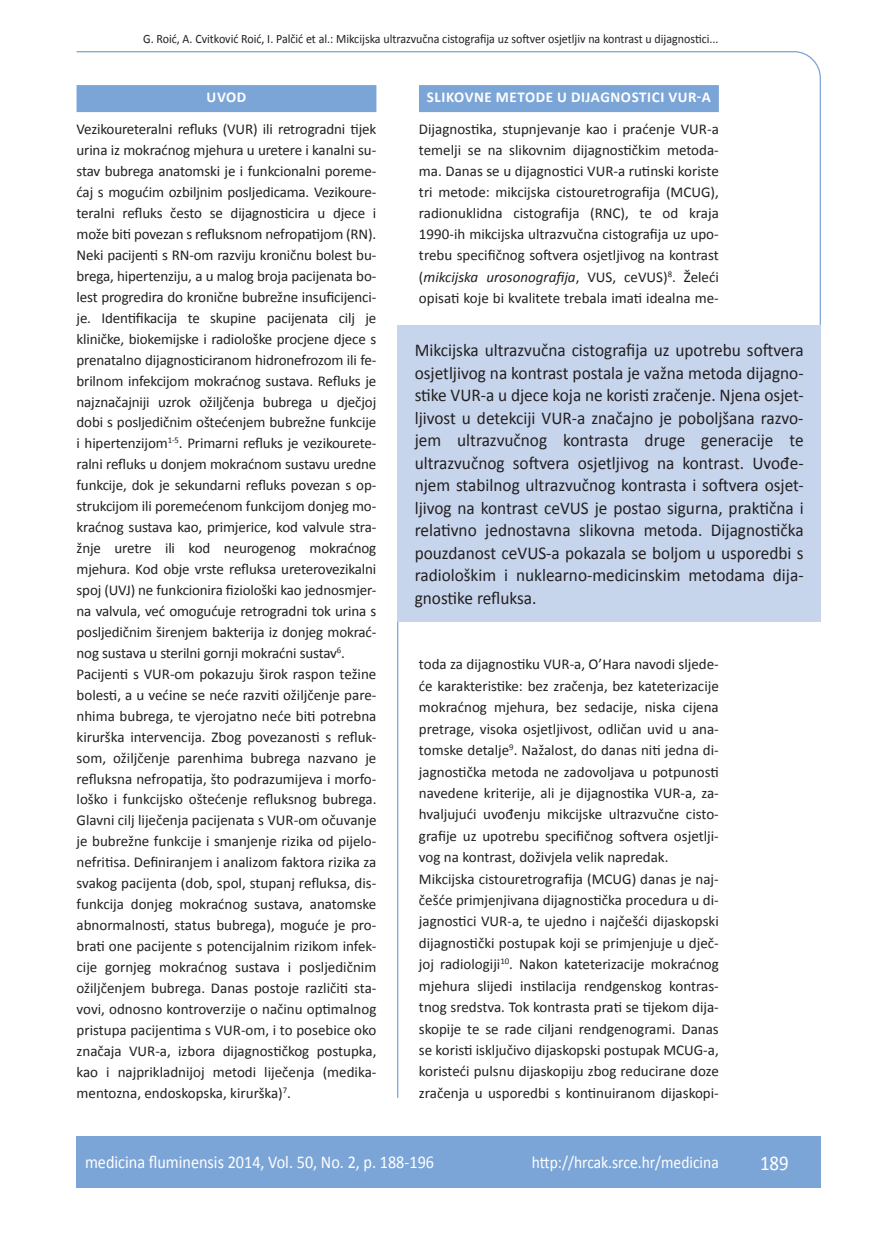
<style>
.page{position:relative;width:872px;height:1234px;background:#fff}
.page>*{position:absolute;margin:0;border:0;box-sizing:border-box;transform-origin:0 0}
.t1{font:21px "Calibri";color:#fff;scale:.9 1}
.t2{font:18px/22.5px "Calibri";color:#231f20;text-align:justify;scale:.96 1}
.t3{font:18px "Calibri";color:#fff;scale:.9 1}
.t4{font:17.25px "Calibri";color:#fff;scale:.9 1}
.t5{font:15px/21px "Calibri";letter-spacing:-.01em;color:#231f20}
.t6{font:700 15px "Calibri";letter-spacing:.04em;color:#fff}
.t7{font:12.75px "Calibri";color:#231f20;scale:.94 1}
.s1{font-style:italic}
</style>
<div class="page">
<svg style="left:76px;top:51px;width:745px;height:275px"></svg>
<hr style="left:397px;top:621px;width:1px;height:476px;background:#7ca5d7">
<div style="left:77px;top:1135px;width:744px;height:51px;background:#7ca5d7"></div>
<div style="left:77px;top:85px;width:299px;height:27px;background:#7ca5d7"></div>
<div style="left:419px;top:85px;width:300px;height:27px;background:#7ca5d7"></div>
<div style="left:398px;top:325px;width:422px;height:296px;background:#c6d5ec"></div>
<p class="t7" style="left:143px;top:30px;width:613px">G. Roić, A. Cvitković Roić, I. Palčić et al.: Mikcijska ultrazvučna cistografija uz softver osjetljiv na kontrast u dijagnostici...</p>
<p class="t6" style="left:207px;top:88px;width:41px">UVOD</p>
<p class="t5" style="left:77px;top:118px;width:301px">Vezikoureteralni refluks (VUR) ili retrogradni tijek urina iz mokraćnog mjehura u uretere i kanalni su&shy;stav bubrega anatomski je i funkcionalni poreme&shy;ćaj s mogućim ozbiljnim posljedicama. Vezikoure&shy;teralni refluks često se dijagnosticira u djece i može biti povezan s refluksnom nefropatijom (RN).<br>Neki pacijenti s RN-om razviju kroničnu bolest bu&shy;brega, hipertenziju, a u malog broja pacijenata bo&shy;lest progredira do kronične bubrežne insuficijenci&shy;je. Identifikacija te skupine pacijenata cilj je kliničke, biokemijske i radiološke procjene djece s prenatalno dijagnosticiranom hidronefrozom ili fe&shy;brilnom infekcijom mokraćnog sustava. Refluks je najznačajniji uzrok ožiljčenja bubrega u dječjoj dobi s posljedičnim oštećenjem bubrežne funkcije i hipertenzijom<sup>1-5</sup>. Primarni refluks je vezikourete&shy;ralni refluks u donjem mokraćnom sustavu uredne funkcije, dok je sekundarni refluks povezan s op&shy;strukcijom ili poremećenom funkcijom donjeg mo&shy;kraćnog sustava kao, primjerice, kod valvule stra&shy;žnje uretre ili kod neurogenog mokraćnog mjehura. Kod obje vrste refluksa ureterovezikalni spoj (UVJ) ne funkcionira fiziološki kao jednosmjer&shy;na valvula, već omogućuje retrogradni tok urina s posljedičnim širenjem bakterija iz donjeg mokrać&shy;nog sustava u sterilni gornji mokraćni sustav<sup>6</sup>.<br>Pacijenti s VUR-om pokazuju širok raspon težine bolesti, a u većine se neće razviti ožiljčenje pare&shy;nhima bubrega, te vjerojatno neće biti potrebna kirurška intervencija. Zbog povezanosti s refluk&shy;som, ožiljčenje parenhima bubrega nazvano je refluksna nefropatija, što podrazumijeva i morfo&shy;loško i funkcijsko oštećenje refluksnog bubrega.<br>Glavni cilj liječenja pacijenata s VUR-om očuvanje je bubrežne funkcije i smanjenje rizika od pijelo&shy;nefritisa. Definiranjem i analizom faktora rizika za svakog pacijenta (dob, spol, stupanj refluksa, dis&shy;funkcija donjeg mokraćnog sustava, anatomske abnormalnosti, status bubrega), moguće je pro&shy;brati one pacijente s potencijalnim rizikom infek&shy;cije gornjeg mokraćnog sustava i posljedičnim ožiljčenjem bubrega. Danas postoje različiti sta&shy;vovi, odnosno kontroverzije o načinu optimalnog pristupa pacijentima s VUR-om, i to posebice oko značaja VUR-a, izbora dijagnostičkog postupka, kao i najprikladnijoj metodi liječenja (medika&shy;mentozna, endoskopska, kirurška)<sup>7</sup>.</p>
<p class="t6" style="left:427px;top:88px;width:285px">SLIKOVNE METODE U DIJAGNOSTICI VUR-A</p>
<p class="t5" style="left:419px;top:118px;width:301px;text-align:justify">Dijagnostika, stupnjevanje kao i praćenje VUR-a temelji se na slikovnim dijagnostičkim metoda&shy;ma. Danas se u dijagnostici VUR-a rutinski koriste tri metode: mikcijska cistouretrografija (MCUG), radionuklidna cistografija (RNC), te od kraja 1990-ih mikcijska ultrazvučna cistografija uz upo&shy;trebu specifičnog softvera osjetljivog na kontrast (<span class="s1">mikcijska urosonografija</span>, VUS, ceVUS)<sup>8</sup>. Želeći opisati koje bi kvalitete trebala imati idealna me-</p>
<p class="t2" style="left:415px;top:338px;width:407px">Mikcijska ultrazvučna cistografija uz upotrebu softvera osjetljivog na kontrast postala je važna metoda dijagno&shy;stike VUR-a u djece koja ne koristi zračenje. Njena osjet&shy;ljivost u detekciji VUR-a značajno je poboljšana razvo&shy;jem ultrazvučnog kontrasta druge generacije te ultrazvučnog softvera osjetljivog na kontrast. Uvođe&shy;njem stabilnog ultrazvučnog kontrasta i softvera osjet&shy;ljivog na kontrast ceVUS je postao sigurna, praktična i relativno jednostavna slikovna metoda. Dijagnostička pouzdanost ceVUS-a pokazala se boljom u usporedbi s radiološkim i nuklearno-medicinskim metodama dija&shy;gnostike refluksa.</p>
<p class="t5" style="left:419px;top:652px;width:301px;line-height:21.5px">toda za dijagnostiku VUR-a, O’Hara navodi sljede&shy;će karakteristike: bez zračenja, bez kateterizacije mokraćnog mjehura, bez sedacije, niska cijena pretrage, visoka osjetljivost, odličan uvid u ana&shy;tomske detalje<sup>9</sup>. Nažalost, do danas niti jedna di&shy;jagnostička metoda ne zadovoljava u potpunosti navedene kriterije, ali je dijagnostika VUR-a, za&shy;hvaljujući uvođenju mikcijske ultrazvučne cisto&shy;grafije uz upotrebu specifičnog softvera osjetlji&shy;vog na kontrast, doživjela velik napredak.<br>Mikcijska cistouretrografija (MCUG) danas je naj&shy;češće primjenjivana dijagnostička procedura u di&shy;jagnostici VUR-a, te ujedno i najčešći dijaskopski dijagnostički postupak koji se primjenjuje u dječ&shy;joj radiologiji<sup>10</sup>. Nakon kateterizacije mokraćnog mjehura slijedi instilacija rendgenskog kontras&shy;tnog sredstva. Tok kontrasta prati se tijekom dija&shy;skopije te se rade ciljani rendgenogrami. Danas se koristi isključivo dijaskopski postupak MCUG-a, koristeći pulsnu dijaskopiju zbog reducirane doze zračenja u usporedbi s kontinuiranom dijaskopi-</p>
<p class="t3" style="left:85px;top:1150px;width:389px">medicina fluminensis 2014, Vol. 50, No. 2, p. 188-196</p>
<p class="t4" style="left:532px;top:1151px;width:209px">http://hrcak.srce.hr/medicina</p>
<h1 class="t1" style="left:760px;top:1149px;width:33px">189</h1>
</div>
